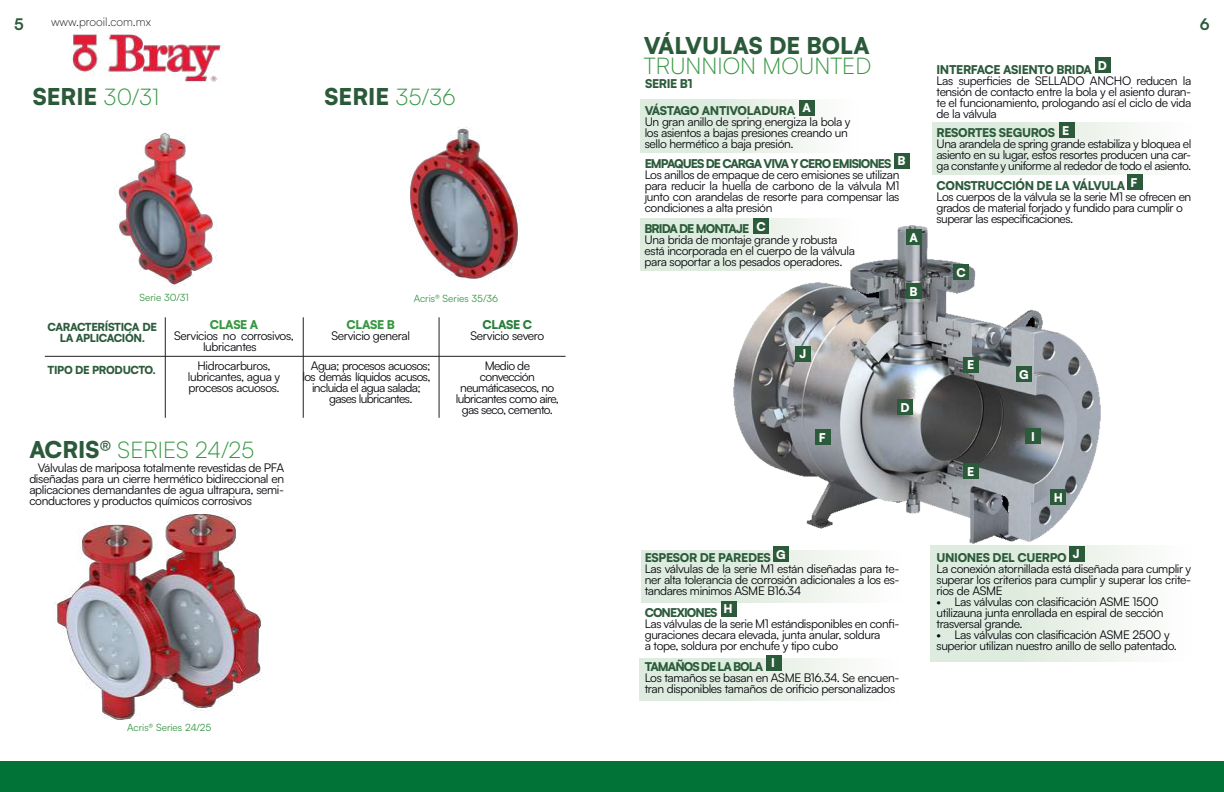
<style>
.page{position:relative;width:1224px;height:792px;background:#fff}
.page>*{position:absolute;margin:0;border:0;box-sizing:border-box;transform-origin:0 0}
.t1{font:900 23px "Satoshi";color:#2b5a3a}
.t2{font:300 23px "Satoshi";color:#369742}
.t3{font:700 16px "Satoshi";color:#2b5a3a}
.t4{font:12px/11px "Satoshi";letter-spacing:-.03em;color:#05060b}
.t5{font:12px/11px "Satoshi";letter-spacing:-.05em;color:#05060b;text-align:center}
.t6{font:900 12px "Satoshi";letter-spacing:-.03em;color:#2c5b3b}
.t7{font:900 12px "Satoshi";letter-spacing:-.08em;color:#2c5b3b}
.t8{font:900 12px "Satoshi";color:#fff}
.t9{font:300 12px "Satoshi";color:#241f1f}
.t10{font:900 12px "Satoshi";letter-spacing:-.03em;color:#369742}
.t11{font:900 12px "Satoshi";letter-spacing:-.03em;color:#277e39}
.t12{font:900 11px/11px "Satoshi";letter-spacing:-.03em;color:#2c5b3b;text-align:center}
.t13{font:10px "Satoshi";color:#369742}
.s1{font-weight:300;color:#369742}
.s2{font-weight:900;color:#2b5a3a}
</style>
<div class="page">
<div style="left:640px;top:100px;width:221px;height:52px;background:linear-gradient(to right,#d5e8d7,#fdfcfb)"></div>
<div style="left:640px;top:219px;width:221px;height:52px;background:linear-gradient(to right,#d5e8d8,#fdfcfb)"></div>
<div style="left:932px;top:123px;width:265px;height:52px;background:linear-gradient(to right,#d5e7d7,#fcfcfa)"></div>
<div style="left:641px;top:550px;width:265px;height:52px;background:linear-gradient(to right,#d5e8d7,#fdfcfb)"></div>
<div style="left:639px;top:659px;width:264px;height:41px;background:linear-gradient(to right,#d5e7d7,#fcfcfa)"></div>
<div style="left:930px;top:546px;width:265px;height:115px;background:linear-gradient(to right,#d5e8d7,#fdfcfb)"></div>
<img style="left:733px;top:225px;width:367px;height:319px">
<img style="left:70px;top:30px;width:153px;height:52px">
<img style="left:53px;top:514px;width:209px;height:206px">
<img style="left:410px;top:128px;width:108px;height:151px">
<img style="left:117px;top:132px;width:100px;height:154px">
<div style="left:0;top:762px;width:1224px;height:30px;background:#027337"></div>
<div style="left:799px;top:100px;width:16px;height:15px;background:#2c5b3b"></div>
<div style="left:906px;top:230px;width:15px;height:15px;background:#2c5b3b"></div>
<div style="left:894px;top:153px;width:16px;height:15px;background:#2c5b3b"></div>
<div style="left:906px;top:283px;width:16px;height:16px;background:#2c5b3b"></div>
<div style="left:897px;top:399px;width:16px;height:16px;background:#2c5b3b"></div>
<div style="left:815px;top:429px;width:16px;height:16px;background:#2c5b3b"></div>
<div style="left:795px;top:346px;width:16px;height:15px;background:#2c5b3b"></div>
<div style="left:773px;top:546px;width:16px;height:16px;background:#2c5b3b"></div>
<div style="left:721px;top:601px;width:16px;height:16px;background:#2c5b3b"></div>
<div style="left:766px;top:655px;width:15px;height:16px;background:#2c5b3b"></div>
<div style="left:1069px;top:546px;width:16px;height:16px;background:#2c5b3b"></div>
<div style="left:964px;top:357px;width:15px;height:16px;background:#2c5b3b"></div>
<div style="left:1016px;top:366px;width:16px;height:16px;background:#2c5b3b"></div>
<div style="left:1050px;top:489px;width:16px;height:16px;background:#2c5b3b"></div>
<div style="left:1026px;top:428px;width:15px;height:16px;background:#2c5b3b"></div>
<div style="left:964px;top:463px;width:15px;height:16px;background:#2c5b3b"></div>
<div style="left:753px;top:218px;width:16px;height:16px;background:#2c5b3b"></div>
<div style="left:953px;top:264px;width:16px;height:16px;background:#2c5b3b"></div>
<div style="left:1127px;top:174px;width:16px;height:16px;background:#2c5b3b"></div>
<div style="left:1059px;top:122px;width:16px;height:15px;background:#2c5b3b"></div>
<div style="left:1095px;top:58px;width:15px;height:15px;background:#2c5b3b"></div>
<hr style="left:45px;top:356px;width:521px;height:1px;background:#241f1f">
<hr style="left:439px;top:317px;width:1px;height:101px;background:#241f1f">
<hr style="left:303px;top:317px;width:1px;height:101px;background:#241f1f">
<hr style="left:165px;top:317px;width:1px;height:101px;background:#241f1f">
<p class="t9" style="left:51px;top:14px;width:101px">www.prooil.com.mx</p>
<h2 class="t3" style="left:14px;top:13px;width:11px">5</h2>
<h2 class="t3" style="left:1200px;top:13px;width:11px">6</h2>
<h1 class="t1" style="left:644px;top:28px;width:227px">VÁLVULAS DE BOLA</h1>
<h1 class="t2" style="left:644px;top:51px;width:229px">TRUNNION MOUNTED</h1>
<p class="t8" style="left:1098px;top:57px;width:11px">D</p>
<p class="t6" style="left:937px;top:60px;width:157px">INTERFACE ASIENTO BRIDA</p>
<p class="t4" style="left:937px;top:74px;width:256px;text-align:justify">Las superficies de SELLADO ANCHO reducen la tensión de contacto entre la bola y el asiento duran&shy;te el funcionamiento, prologando así el ciclo de vida de la válvula</p>
<p class="t6" style="left:937px;top:124px;width:120px">RESORTES SEGUROS</p>
<p class="t4" style="left:937px;top:138px;width:256px;text-align:justify">Una arandela de spring grande estabiliza y bloquea el asiento en su lugar, estos resortes producen una car&shy;ga constante y uniforme al rededor de todo el asiento.</p>
<p class="t6" style="left:937px;top:176px;width:190px">CONSTRUCCIÓN DE LA VÁLVULA</p>
<p class="t4" style="left:937px;top:190px;width:256px">Los cuerpos de la válvula se la serie M1 se ofrecen en grados de material forjado y fundido para cumplir o superar las especificaciones.</p>
<p class="t6" style="left:645px;top:74px;width:49px">SERIE B1</p>
<h1 class="t1" style="left:33px;top:79px;width:128px">SERIE <span class="s1">30/31</span></h1>
<h1 class="t1" style="left:325px;top:79px;width:133px">SERIE <span class="s1">35/36</span></h1>
<p class="t8" style="left:802px;top:99px;width:10px">A</p>
<p class="t6" style="left:645px;top:101px;width:152px">VÁSTAGO ANTIVOLADURA</p>
<p class="t4" style="left:645px;top:116px;width:207px">Un gran anillo de spring energiza la bola y los asientos a bajas presiones creando un sello hermético a baja presión.</p>
<p class="t8" style="left:1062px;top:121px;width:9px">E</p>
<p class="t8" style="left:897px;top:152px;width:9px">B</p>
<p class="t7" style="left:645px;top:155px;width:248px">EMPAQUES DE CARGA VIVA Y CERO EMISIONES</p>
<p class="t4" style="left:645px;top:169px;width:256px;text-align:justify">Los anillos de empaque de cero emisiones se utilizan para reducir la huella de carbono de la válvula M1 junto con arandelas de resorte para compensar las condiciones a alta presión</p>
<p class="t8" style="left:1130px;top:173px;width:8px">F</p>
<p class="t8" style="left:756px;top:217px;width:11px">C</p>
<p class="t7" style="left:645px;top:219px;width:106px">BRIDA DE MONTAJE</p>
<p class="t4" style="left:645px;top:233px;width:212px">Una brida de montaje grande y robusta está incorporada en el cuerpo de la válvula para soportar a los pesados operadores.</p>
<p class="t8" style="left:909px;top:229px;width:10px">A</p>
<p class="t8" style="left:956px;top:263px;width:11px">C</p>
<p class="t13" style="left:140px;top:291px;width:51px">Serie 30/31</p>
<p class="t13" style="left:414px;top:292px;width:86px">Acris® Series 35/36</p>
<p class="t12" style="left:48px;top:321px;width:111px">CARACTERÍSTICA DE<br>LA APLICACIÓN.</p>
<p class="t12" style="left:48px;top:363px;width:110px">TIPO DE PRODUCTO.</p>
<p class="t10" style="left:210px;top:316px;width:50px">CLASE A</p>
<p class="t4" style="left:203px;top:330px;width:92px;text-indent:-29px">Servicios no corrosivos, lubricantes</p>
<p class="t10" style="left:347px;top:316px;width:50px">CLASE B</p>
<p class="t4" style="left:331px;top:330px;width:80px">Servicio general</p>
<p class="t4" style="left:188px;top:360px;width:94px;text-align:center">Hidrocarburos, lubricantes, agua y procesos acuosos.</p>
<p class="t5" style="left:311px;top:359px;width:121px">Agua; procesos acuosos;</p>
<p class="t5" style="left:302px;top:370px;width:130px">los demás líquidos acusos,</p>
<p class="t5" style="left:312px;top:381px;width:110px">incluida el agua salada;</p>
<p class="t5" style="left:329px;top:392px;width:85px">gases lubricantes.</p>
<h1 class="t2" style="left:29px;top:435px;width:226px"><span class="s2">ACRIS®</span> SERIES 24/25</h1>
<p class="t4" style="left:29px;top:462px;width:256px;text-align:justify;text-indent:9px">Válvulas de mariposa totalmente revestidas de PFA diseñadas para un cierre hermético bidireccional en aplicaciones demandantes de agua ultrapura, semi&shy;conductores y productos químicos corrosivos</p>
<p class="t11" style="left:483px;top:316px;width:51px">CLASE C</p>
<p class="t4" style="left:471px;top:330px;width:75px">Servicio severo</p>
<p class="t5" style="left:456px;top:359px;width:105px">Medio de<br>convección neumáticasecos, no lubricantes como aire, gas seco, cemento.</p>
<p class="t13" style="left:127px;top:721px;width:86px">Acris® Series 24/25</p>
<p class="t8" style="left:909px;top:283px;width:9px">B</p>
<p class="t8" style="left:799px;top:344px;width:8px">J</p>
<p class="t8" style="left:819px;top:428px;width:8px">F</p>
<p class="t8" style="left:901px;top:398px;width:11px">D</p>
<p class="t8" style="left:776px;top:545px;width:11px">G</p>
<p class="t6" style="left:645px;top:549px;width:128px">ESPESOR DE PAREDES</p>
<p class="t4" style="left:645px;top:563px;width:256px;text-align:justify">Las válvulas de la serie M1 están diseñadas para te&shy;ner alta tolerancia de corrosión adicionales a los es&shy;tandares minimos ASME B16.34</p>
<p class="t8" style="left:724px;top:599px;width:11px">H</p>
<p class="t7" style="left:645px;top:603px;width:74px">CONEXIONES</p>
<p class="t4" style="left:645px;top:617px;width:256px">Las válvulas de la serie M1 estándisponibles en confi&shy;guraciones decara elevada, junta anular, soldura<br>a tope, soldura por enchufe y tipo cubo</p>
<p class="t8" style="left:771px;top:654px;width:5px">I</p>
<p class="t7" style="left:645px;top:657px;width:120px">TAMAÑOS DE LA BOLA</p>
<p class="t4" style="left:645px;top:672px;width:256px">Los tamaños se basan en ASME B16.34. Se encuen&shy;tran disponibles tamaños de orificio personalizados</p>
<p class="t8" style="left:967px;top:356px;width:9px">E</p>
<p class="t8" style="left:967px;top:462px;width:9px">E</p>
<p class="t8" style="left:1019px;top:366px;width:11px">G</p>
<p class="t8" style="left:1031px;top:427px;width:5px">I</p>
<p class="t8" style="left:1054px;top:488px;width:11px">H</p>
<p class="t8" style="left:1073px;top:545px;width:8px">J</p>
<p class="t6" style="left:937px;top:549px;width:132px">UNIONES DEL CUERPO</p>
<p class="t4" style="left:937px;top:563px;width:256px;text-align:justify">La conexión atornillada está diseñada para cumplir y superar los criterios para cumplir y superar los crite&shy;rios de ASME</p>
<p class="t4" style="left:937px;top:596px;width:228px">• Las válvulas con clasificación ASME 1500 utilizauna junta enrollada en espiral de sección trasversal grande.</p>
<p class="t4" style="left:937px;top:629px;width:242px">• Las válvulas con clasificación ASME 2500 y superior utilizan nuestro anillo de sello patentado.</p>
</div>
